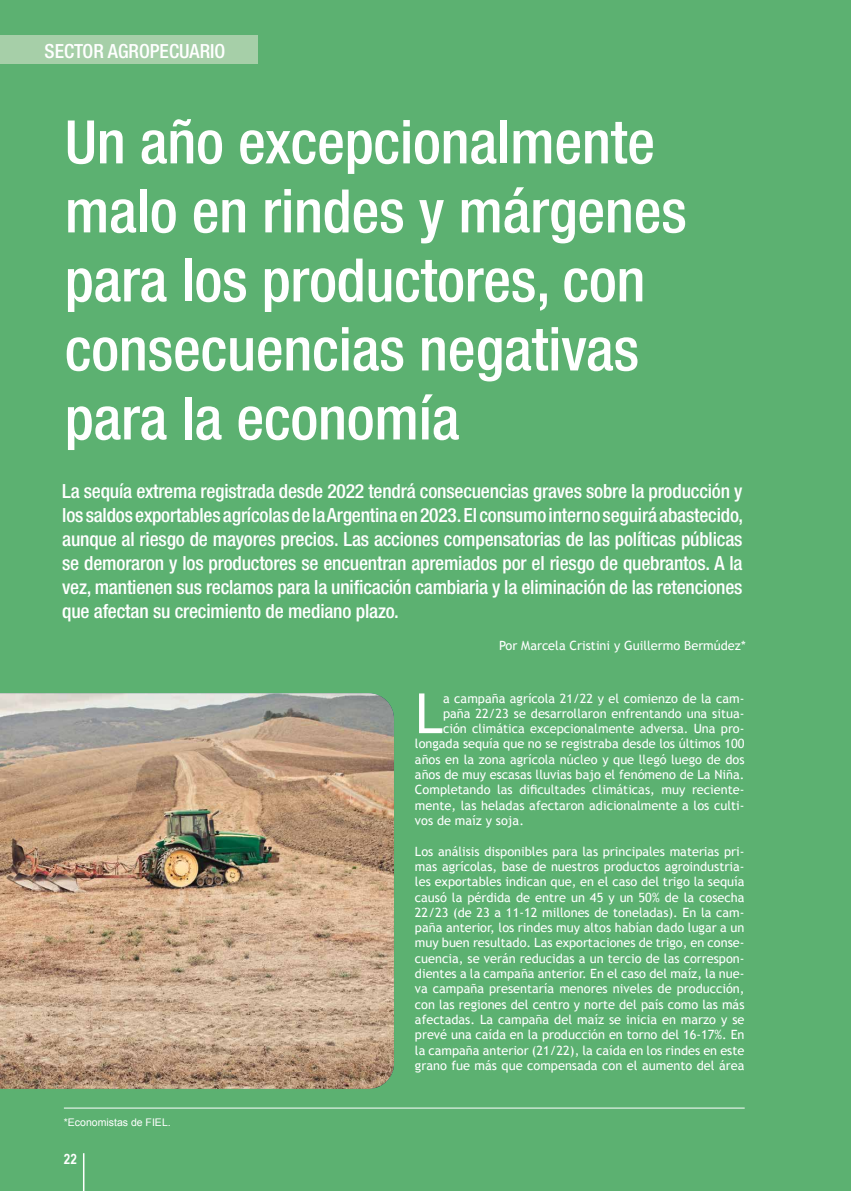
<style>
.page{position:relative;width:851px;height:1191px;background:#fff}
.page>*{position:absolute;margin:0;border:0;box-sizing:border-box;transform-origin:0 0}
.t1{font:500 condensed 60px/69px "Helvetica Neue";letter-spacing:-.005em;color:#fff}
.t2{font:55.5px "Trebuchet MS";color:#fff}
.t3{font:500 condensed 19.5px/24px "Helvetica Neue";letter-spacing:-.01em;color:#fff;text-align:justify}
.t4{font:700 14.25px "Arial Narrow";color:#fff}
.t5{font:12.75px/15.3px "Trebuchet MS";color:#fff;text-align:justify}
.t6{font:10.5px "Arial";color:#fff}
</style>
<div class="page">
<div style="left:0;top:0;width:850px;height:1191px;background:#5cb171"></div>
<hr style="left:64px;top:1107px;width:680px;height:1px;background:#fff">
<img style="left:0;top:693px;width:394px;height:396px">
<div style="left:0;top:36px;width:258px;height:28px;background:#a6cfa8"></div>
<hr style="left:83px;top:1153px;width:1px;height:38px;background:#fff">
<h3 class="t3" style="left:45px;top:39px;width:182px">SECTOR AGROPECUARIO</h3>
<h1 class="t1" style="left:65px;top:107px;width:623px">Un año excepcionalmente malo en rindes y márgenes para los productores, con consecuencias negativas para la economía</h1>
<p class="t3" style="left:62px;top:479px;width:682px">La sequía extrema registrada desde 2022 tendrá consecuencias graves sobre la producción y los saldos exportables agrícolas de la Argentina en 2023. El consumo interno seguirá abastecido, aunque al riesgo de mayores precios. Las acciones compensatorias de las políticas públicas se demoraron y los productores se encuentran apremiados por el riesgo de quebrantos. A la vez, mantienen sus reclamos para la unificación cambiaria y la eliminación de las retenciones que afectan su crecimiento de mediano plazo.</p>
<p class="t5" style="left:499px;top:637px;width:248px">Por Marcela Cristini y Guillermo Bermúdez*</p>
<p class="t6" style="left:64px;top:1115px;width:108px">*Economistas de FIEL.</p>
<p class="t4" style="left:64px;top:1147px;width:15px">22</p>
<h2 class="t2" style="left:415px;top:681px;width:30px">L</h2>
<p class="t5" style="left:443px;top:690px;width:303px">a campaña agrícola 21/22 y el comienzo de la cam-</p>
<p class="t5" style="left:443px;top:706px;width:303px">paña 22/23 se desarrollaron enfrentando una situa-</p>
<p class="t5" style="left:443px;top:721px;width:303px">ción climática excepcionalmente adversa. Una pro-</p>
<p class="t5" style="left:415px;top:736px;width:331px">longada sequía que no se registraba desde los últimos 100</p>
<p class="t5" style="left:415px;top:752px;width:331px">años en la zona agrícola núcleo y que llegó luego de dos</p>
<p class="t5" style="left:415px;top:767px;width:331px">años de muy escasas lluvias bajo el fenómeno de La Niña.</p>
<p class="t5" style="left:415px;top:782px;width:331px">Completando las dificultades climáticas, muy reciente-</p>
<p class="t5" style="left:415px;top:797px;width:331px">mente, las heladas afectaron adicionalmente a los culti-</p>
<p class="t5" style="left:415px;top:813px;width:110px">vos de maíz y soja.</p>
<p class="t5" style="left:415px;top:843px;width:331px">Los análisis disponibles para las principales materias pri&shy;mas agrícolas, base de nuestros productos agroindustria&shy;les exportables indican que, en el caso del trigo la sequía causó la pérdida de entre un 45 y un 50% de la cosecha 22/23 (de 23 a 11-12 millones de toneladas). En la cam&shy;paña anterior, los rindes muy altos habían dado lugar a un muy buen resultado. Las exportaciones de trigo, en conse&shy;cuencia, se verán reducidas a un tercio de las correspon&shy;dientes a la campaña anterior. En el caso del maíz, la nue&shy;va campaña presentaría menores niveles de producción, con las regiones del centro y norte del país como las más afectadas. La campaña del maíz se inicia en marzo y se prevé una caída en la producción en torno del 16-17%. En la campaña anterior (21/22), la caída en los rindes en este grano fue más que compensada con el aumento del área</p>
</div>
